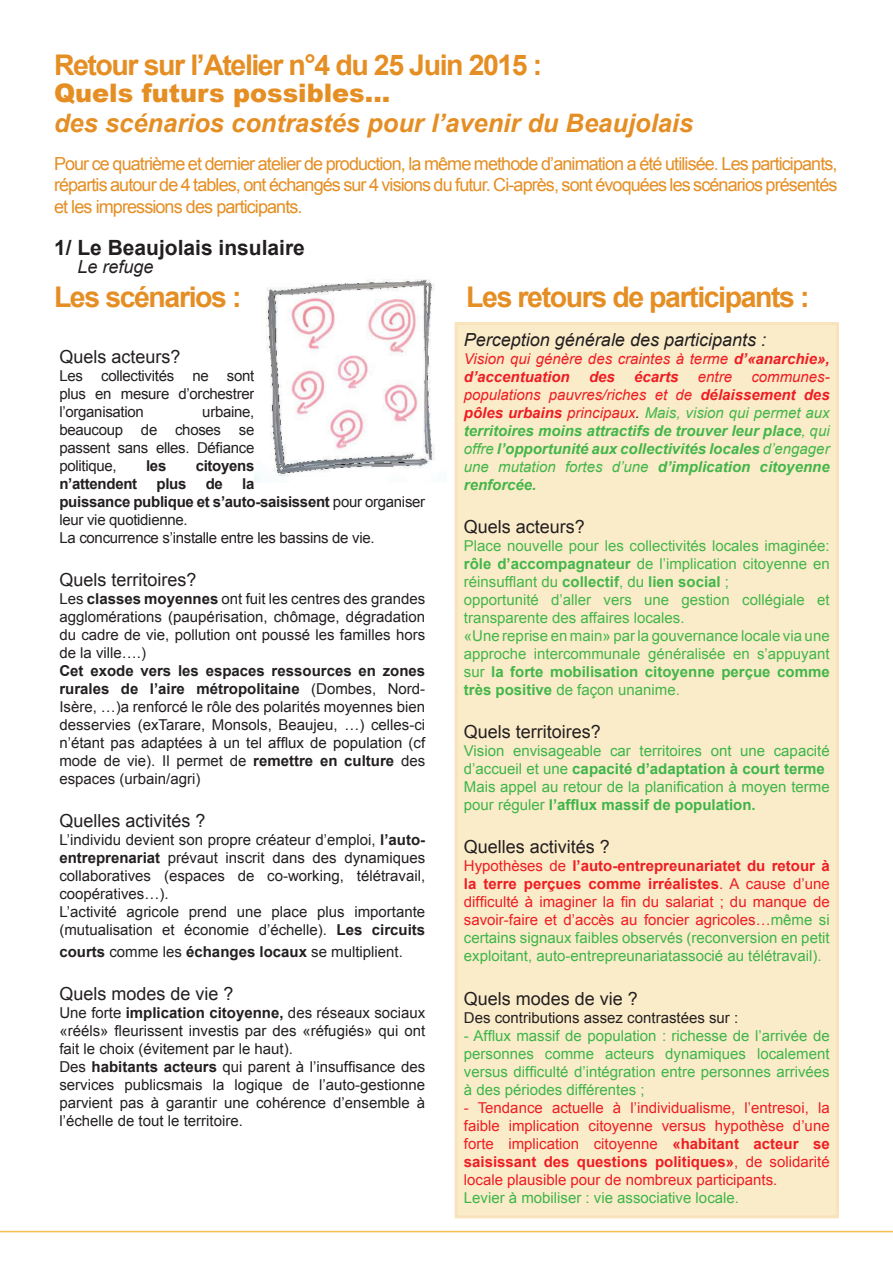
<style>
.page{position:relative;width:893px;height:1263px;background:#fff}
.page>*{position:absolute;margin:0;border:0;box-sizing:border-box;transform-origin:0 0}
.t1{font:700 28.5px "Arial";letter-spacing:-.05em;color:#e58e23}
.t2{font:italic 700 25.5px "Arial";color:#e58e23}
.t3{font:900 25.5px "Arial";color:#e58e23}
.t4{font:700 21px "Arial";color:#231f20}
.t5{font:18px/21.6px "Arial";letter-spacing:-.05em;color:#e58e23;text-align:justify}
.t6{font:18px "Arial";color:#231f20}
.t7{font:italic 18px "Arial";color:#231f20}
.t8{font:15px/18px "Arial";color:#231f20;text-align:justify}
.t9{font:15px/18px "Arial";color:#ee1d23;text-align:justify}
.t10{font:15px/18px "Arial";color:#3db54a}
.t11{font:15px/18px "Arial";color:#42b649}
.t12{font:italic 700 15px/18px "Arial";color:#42b649;text-align:justify}
.t13{font:15px/18px "Arial";letter-spacing:-.02em;color:#231f20}
.t14{font:italic 15px/18px "Arial";color:#ee1d23}
.t15{font:700 15px "Arial";letter-spacing:-.02em;color:#231f20}
.t16{font:italic 700 15px "Arial";color:#ee1d23}
.s1{font-weight:700}
.s2{font-weight:400;color:#ee1d23}
.s3{color:#ee1d23}
.s4{font-weight:400;color:#231f20}
.s5{font-weight:400}
.s6{color:#3db54a}
</style>
<div class="page">
<div style="left:455px;top:322px;width:384px;height:896px;background:#fbecc9"></div>
<img style="left:254px;top:279px;width:181px;height:203px">
<hr style="left:0;top:1231px;width:893px;height:1px;background:#f3c04b">
<h1 class="t1" style="left:54px;top:45px;width:490px">Retour sur l’Atelier n°4 du 25 Juin 2015 :</h1>
<h2 class="t3" style="left:54px;top:74px;width:338px">Quels futurs possibles...</h2>
<h2 class="t2" style="left:54px;top:106px;width:641px">des scénarios contrastés pour l’avenir du Beaujolais</h2>
<p class="t5" style="left:54px;top:152px;width:785px">Pour ce quatrième et dernier atelier de production, la même methode d’animation a été utilisée. Les participants, répartis autour de 4 tables, ont échangés sur 4 visions du futur. Ci-après, sont évoquées les scénarios présentés et les impressions des participants.</p>
<h3 class="t4" style="left:54px;top:233px;width:252px">1/ Le Beaujolais insulaire</h3>
<p class="t7" style="left:77px;top:255px;width:78px">Le refuge</p>
<h1 class="t1" style="left:54px;top:277px;width:189px">Les scénarios :</h1>
<h1 class="t1" style="left:466px;top:277px;width:345px">Les retours de participants :</h1>
<p class="t7" style="left:464px;top:328px;width:304px">Perception générale des participants :</p>
<p class="t14" style="left:464px;top:350px;width:367px">Vision qui génère des craintes à terme <span class="s1">d’«anarchie», d’accentuation</span></p>
<p class="t6" style="left:59px;top:344px;width:123px">Quels acteurs?</p>
<p class="t8" style="left:59px;top:366px;width:196px">Les collectivités ne sont plus en mesure d’orchestrer l’organisation</p>
<p class="t16" style="left:589px;top:366px;width:27px">des</p>
<p class="t16" style="left:634px;top:366px;width:46px">écarts</p>
<p class="t14" style="left:698px;top:368px;width:36px">entre</p>
<p class="t12" style="left:464px;top:368px;width:367px;text-indent:287px"><span class="s2">communes&shy;populations pauvres/riches et de</span> <span class="s3">délaissement des pôles urbains</span> <span class="s2">principaux</span><span class="s4">.</span> <span class="s5">Mais, vision qui permet aux </span>territoires moins attractifs de trouver leur place<span class="s5">, qui offre</span> l’opportunité aux collectivités locales <span class="s5">d’engager une mutation fortes d’une</span> d’implication citoyenne renforcée.</p>
<p class="t6" style="left:464px;top:514px;width:123px">Quels acteurs?</p>
<p class="t11" style="left:464px;top:537px;width:367px">Place nouvelle pour les collectivités locales imaginée: <span class="s1">rôle d’accompagnateur</span> de l’implication citoyenne en réinsufflant du <span class="s1">collectif</span>, du <span class="s1">lien social</span> ;<br>opportunité d’aller vers une gestion collégiale et transparente des affaires locales.<br>«Une reprise en main» par la gouvernance locale via une approche intercommunale généralisée en s’appuyant sur <span class="s1">la forte mobilisation citoyenne perçue comme très positive</span> de façon unanime.</p>
<p class="t6" style="left:464px;top:719px;width:139px">Quels territoires?</p>
<p class="t10" style="left:464px;top:742px;width:367px">Vision envisageable car territoires ont une capacité d’accueil et une <span class="s1">capacité d’adaptation à court terme </span>Mais appel au retour de la planification à moyen terme pour réguler <span class="s1">l’afflux massif de population.</span></p>
<p class="t6" style="left:464px;top:835px;width:148px">Quelles activités ?</p>
<p class="t9" style="left:464px;top:857px;width:367px">Hypothèses de <span class="s1">l’auto-entrepreunariatet du retour à la terre perçues comme irréalistes</span>. A cause d’une difficulté à imaginer la fin du salariat ; du manque de savoir-faire et d’accès au foncier agricoles…<span class="s6">même si certains signaux faibles observés (reconversion en petit exploitant, auto-entrepreunariatassocié au télétravail).</span></p>
<p class="t6" style="left:464px;top:986px;width:176px">Quels modes de vie ?</p>
<p class="t8" style="left:464px;top:1008px;width:276px">Des contributions assez contrastées sur :</p>
<p class="t10" style="left:464px;top:1026px;width:367px;text-align:justify">- Afflux massif de population : richesse de l’arrivée de personnes comme acteurs dynamiques localement versus difficulté d’intégration entre personnes arrivées à des périodes différentes ;</p>
<p class="t9" style="left:464px;top:1098px;width:367px">- Tendance actuelle à l’individualisme, l’entresoi, la faible implication citoyenne versus hypothèse d’une forte implication citoyenne <span class="s1">«habitant acteur se saisissant des questions politiques»</span>, de solidarité locale plausible pour de nombreux participants.</p>
<p class="t10" style="left:464px;top:1188px;width:277px">Levier à mobiliser : vie associative locale.</p>
<p class="t8" style="left:59px;top:402px;width:196px;text-indent:143px">urbaine, beaucoup de choses se passent sans elles. Défiance politique,</p>
<p class="t15" style="left:146px;top:455px;width:22px">les</p>
<p class="t15" style="left:196px;top:455px;width:60px">citoyens</p>
<p class="t13" style="left:59px;top:474px;width:367px;text-indent:183px"><span class="s1">la<br>puissance publique et s’auto-saisissent</span> pour organiser leur vie quotidienne.<br>La concurrence s’installe entre les bassins de vie.</p>
<p class="t6" style="left:59px;top:567px;width:139px">Quels territoires?</p>
<p class="t8" style="left:59px;top:589px;width:367px">Les <span class="s1">classes moyennes</span> ont fuit les centres des grandes agglomérations (paupérisation, chômage, dégradation du cadre de vie, pollution ont poussé les familles hors de la ville….)</p>
<p class="t8" style="left:59px;top:661px;width:367px"><span class="s1">Cet exode vers les espaces ressources en zones rurales de l’aire métropolitaine</span> (Dombes, Nord-Isère, …)a renforcé le rôle des polarités moyennes bien desservies (exTarare, Monsols, Beaujeu, …) celles-ci n’étant pas adaptées à un tel afflux de population (cf mode de vie). Il permet de <span class="s1">remettre en culture</span> des espaces (urbain/agri)</p>
<p class="t6" style="left:59px;top:808px;width:148px">Quelles activités ?</p>
<p class="t8" style="left:59px;top:831px;width:367px;text-align:left">L’individu devient son propre créateur d’emploi, <span class="s1">l’auto&shy;entreprenariat</span> prévaut inscrit dans des dynamiques collaboratives (espaces de co-working, télétravail, coopératives…).<br>L’activité agricole prend une place plus importante (mutualisation et économie d’échelle). <span class="s1">Les circuits</span></p>
<p class="t8" style="left:59px;top:942px;width:345px"><span class="s1">courts</span> comme les <span class="s1">échanges locaux</span> se multiplient.</p>
<p class="t6" style="left:59px;top:981px;width:176px">Quels modes de vie ?</p>
<p class="t8" style="left:59px;top:1003px;width:367px;text-align:left">Une forte <span class="s1">implication citoyenne,</span> des réseaux sociaux «rééls» fleurissent investis par des «réfugiés» qui ont fait le choix (évitement par le haut).<br>Des <span class="s1">habitants acteurs</span> qui parent à l’insuffisance des services publicsmais la logique de l’auto-gestionne parvient pas à garantir une cohérence d’ensemble à l’échelle de tout le territoire.</p>
<p class="t15" style="left:59px;top:473px;width:79px">n’attendent</p>
<p class="t15" style="left:157px;top:473px;width:31px">plus</p>
<p class="t15" style="left:206px;top:473px;width:19px">de</p>
</div>
